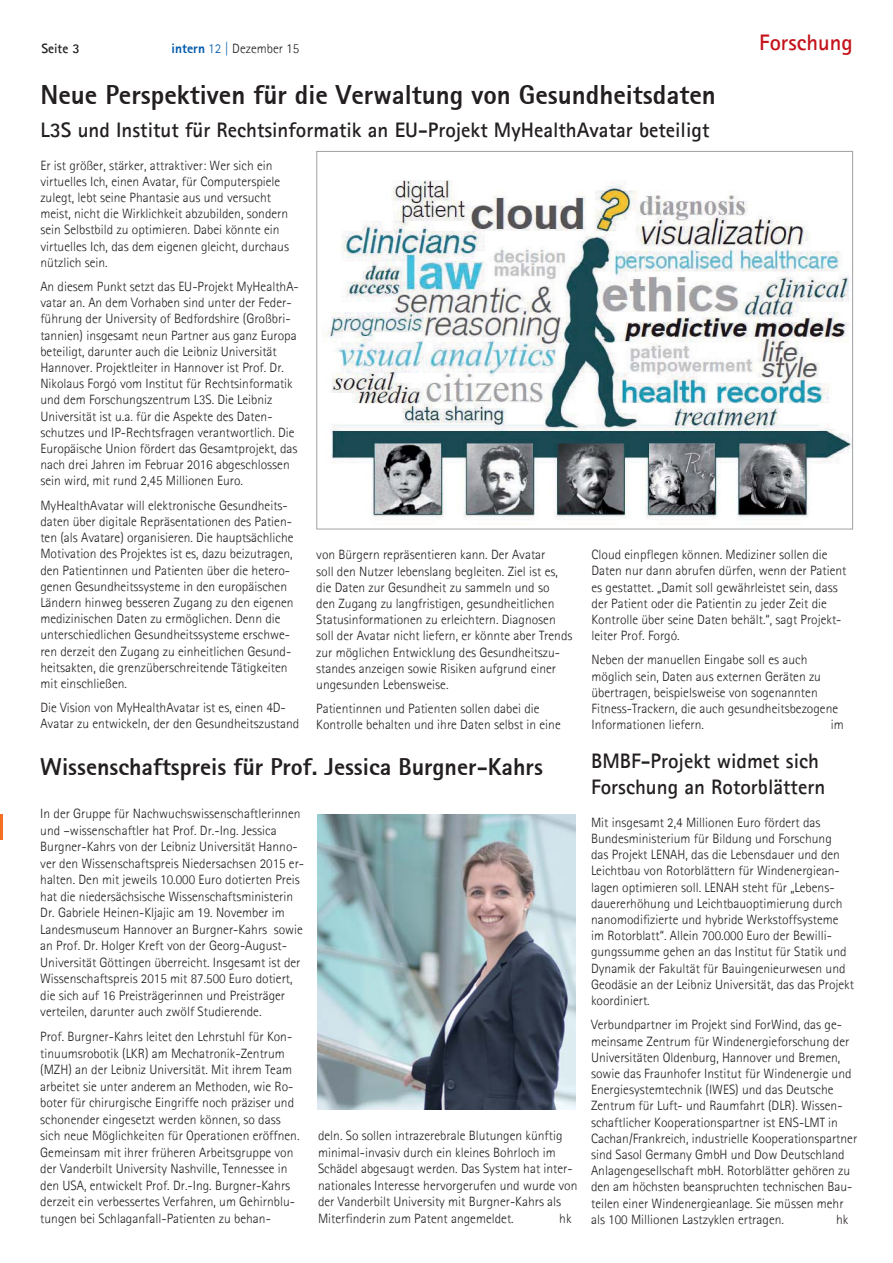
<style>
.page{position:relative;width:893px;height:1263px;background:#fff}
.page>*{position:absolute;margin:0;border:0;box-sizing:border-box;transform-origin:0 0}
.t1{font:800 27px "Agfa Rotis Sans Serif";color:#231f20}
.t2{font:800 24px "Agfa Rotis Sans Serif";color:#231f20}
.t3{font:700 22.5px "Agfa Rotis Sans Serif";color:#c4151c}
.t4{font:700 21px/25.2px "Agfa Rotis Sans Serif";color:#231f20}
.t5{font:300 13.5px/16.2px "Agfa Rotis Sans Serif";color:#231f20}
.t6{font:700 13.5px "Agfa Rotis Sans Serif";color:#231f20}
.s1{font-weight:800;color:#005aaa}
.s2{color:#005aaa}
</style>
<div class="page">
<hr style="left:0;top:814px;width:2px;height:26px;background:#f36f21">
<img style="left:325px;top:180px;width:526px;height:338px">
<img style="left:318px;top:814px;width:257px;height:296px">
<p class="t6" style="left:41px;top:40px;width:40px">Seite 3</p>
<p class="t5" style="left:171px;top:40px;width:129px"><span class="s1">intern</span> <span class="s2">12 |</span> Dezember 15</p>
<h3 class="t3" style="left:759px;top:28px;width:95px">Forschung</h3>
<h1 class="t1" style="left:40px;top:78px;width:677px">Neue Perspektiven für die Verwaltung von Gesundheitsdaten</h1>
<h3 class="t4" style="left:40px;top:116px;width:670px">L3S und Institut für Rechtsinformatik an EU-Projekt MyHealthAvatar beteiligt</h3>
<p class="t5" style="left:40px;top:157px;width:250px">Er ist größer, stärker, attraktiver: Wer sich ein virtuelles Ich, einen Avatar, für Computerspiele zulegt, lebt seine Phantasie aus und versucht meist, nicht die Wirklichkeit abzubilden, sondern sein Selbstbild zu optimieren. Dabei könnte ein virtuelles Ich, das dem eigenen gleicht, durchaus nützlich sein.</p>
<p class="t5" style="left:40px;top:278px;width:260px">An diesem Punkt setzt das EU-Projekt MyHealthA&shy;vatar an. An dem Vorhaben sind unter der Feder&shy;führung der University of Bedfordshire (Großbri&shy;tannien) insgesamt neun Partner aus ganz Europa beteiligt, darunter auch die Leibniz Universität Hannover. Projektleiter in Hannover ist Prof. Dr.<br>Nikolaus Forgó vom Institut für Rechtsinformatik und dem Forschungszentrum L3S. Die Leibniz Universität ist u.a. für die Aspekte des Daten&shy;schutzes und IP-Rechtsfragen verantwortlich. Die Europäische Union fördert das Gesamtprojekt, das nach drei Jahren im Februar 2016 abgeschlossen sein wird, mit rund 2,45 Millionen Euro.</p>
<p class="t5" style="left:40px;top:497px;width:255px">MyHealthAvatar will elektronische Gesundheits&shy;daten über digitale Repräsentationen des Patien&shy;ten (als Avatare) organisieren. Die hauptsächliche Motivation des Projektes ist es, dazu beizutragen, den Patientinnen und Patienten über die hetero&shy;genen Gesundheitssysteme in den europäischen Ländern hinweg besseren Zugang zu den eigenen medizinischen Daten zu ermöglichen. Denn die unterschiedlichen Gesundheitssysteme erschwe&shy;ren derzeit den Zugang zu einheitlichen Gesund&shy;heitsakten, die grenzüberschreitende Tätigkeiten mit einschließen.</p>
<p class="t5" style="left:40px;top:699px;width:260px">Die Vision von MyHealthAvatar ist es, einen 4D-<br>Avatar zu entwickeln, der den Gesundheitszustand</p>
<p class="t5" style="left:316px;top:547px;width:258px">von Bürgern repräsentieren kann. Der Avatar<br>soll den Nutzer lebenslang begleiten. Ziel ist es, die Daten zur Gesundheit zu sammeln und so<br>den Zugang zu langfristigen, gesundheitlichen Statusinformationen zu erleichtern. Diagnosen soll der Avatar nicht liefern, er könnte aber Trends zur möglichen Entwicklung des Gesundheitszu&shy;standes anzeigen sowie Risiken aufgrund einer ungesunden Lebensweise.</p>
<p class="t5" style="left:316px;top:701px;width:246px">Patientinnen und Patienten sollen dabei die<br>Kontrolle behalten und ihre Daten selbst in eine</p>
<h2 class="t2" style="left:40px;top:751px;width:504px">Wissenschaftspreis für Prof. Jessica Burgner-Kahrs</h2>
<p class="t5" style="left:40px;top:805px;width:265px">In der Gruppe für Nachwuchswissenschaftlerinnen und –wissenschaftler hat Prof. Dr.-Ing. Jessica Burgner-Kahrs von der Leibniz Universität Hanno&shy;ver den Wissenschaftspreis Niedersachsen 2015 er&shy;halten. Den mit jeweils 10.000 Euro dotierten Preis hat die niedersächsische Wissenschaftsministerin Dr. Gabriele Heinen-Kljajic am 19. November im Landesmuseum Hannover an Burgner-Kahrs sowie an Prof. Dr. Holger Kreft von der Georg-August-Universität Göttingen überreicht. Insgesamt ist der Wissenschaftspreis 2015 mit 87.500 Euro dotiert, die sich auf 16 Preisträgerinnen und Preisträger verteilen, darunter auch zwölf Studierende.</p>
<p class="t5" style="left:40px;top:1028px;width:261px">Prof. Burgner-Kahrs leitet den Lehrstuhl für Kon&shy;tinuumsrobotik (LKR) am Mechatronik-Zentrum (MZH) an der Leibniz Universität. Mit ihrem Team arbeitet sie unter anderem an Methoden, wie Ro&shy;boter für chirurgische Eingriffe noch präziser und schonender eingesetzt werden können, so dass sich neue Möglichkeiten für Operationen eröffnen.<br>Gemeinsam mit ihrer früheren Arbeitsgruppe von der Vanderbilt University Nashville, Tennessee in den USA, entwickelt Prof. Dr.-Ing. Burgner-Kahrs derzeit ein verbessertes Verfahren, um Gehirnblu&shy;tungen bei Schlaganfall-Patienten zu behan-</p>
<p class="t5" style="left:262px;top:911px;width:5px">´</p>
<p class="t5" style="left:318px;top:1127px;width:261px">deln. So sollen intrazerebrale Blutungen künftig minimal-invasiv durch ein kleines Bohrloch im Schädel abgesaugt werden. Das System hat inter&shy;nationales Interesse hervorgerufen und wurde von der Vanderbilt University mit Burgner-Kahrs als Miterfinderin zum Patent angemeldet.</p>
<p class="t5" style="left:559px;top:1210px;width:14px">hk</p>
<p class="t5" style="left:591px;top:546px;width:256px">Cloud einpflegen können. Mediziner sollen die Daten nur dann abrufen dürfen, wenn der Patient es gestattet. „Damit soll gewährleistet sein, dass der Patient oder die Patientin zu jeder Zeit die Kontrolle über seine Daten behält.“, sagt Projekt&shy;leiter Prof. Forgó.</p>
<p class="t5" style="left:591px;top:652px;width:248px">Neben der manuellen Eingabe soll es auch möglich sein, Daten aus externen Geräten zu übertragen, beispielsweise von sogenannten Fitness-Trackern, die auch gesundheitsbezogene Informationen liefern.</p>
<p class="t5" style="left:831px;top:717px;width:14px">im</p>
<h3 class="t4" style="left:591px;top:748px;width:236px">BMBF-Projekt widmet sich<br>Forschung an Rotorblättern</h3>
<p class="t5" style="left:591px;top:814px;width:264px">Mit insgesamt 2,4 Millionen Euro fördert das Bundesministerium für Bildung und Forschung<br>das Projekt LENAH, das die Lebensdauer und den Leichtbau von Rotorblättern für Windenergiean&shy;lagen optimieren soll. LENAH steht für „Lebens&shy;dauererhöhung und Leichtbauoptimierung durch nanomodifizierte und hybride Werkstoffsysteme im Rotorblatt“. Allein 700.000 Euro der Bewilli&shy;gungssumme gehen an das Institut für Statik und Dynamik der Fakultät für Bauingenieurwesen und Geodäsie an der Leibniz Universität, das das Projekt koordiniert.</p>
<p class="t5" style="left:591px;top:1017px;width:268px">Verbundpartner im Projekt sind ForWind, das ge&shy;meinsame Zentrum für Windenergieforschung der Universitäten Oldenburg, Hannover und Bremen, sowie das Fraunhofer Institut für Windenergie und Energiesystemtechnik (IWES) und das Deutsche Zentrum für Luft- und Raumfahrt (DLR). Wissen&shy;schaftlicher Kooperationspartner ist ENS-LMT in Cachan/Frankreich, industrielle Kooperationspartner sind Sasol Germany GmbH und Dow Deutschland Anlagengesellschaft mbH. Rotorblätter gehören zu den am höchsten beanspruchten technischen Bau&shy;teilen einer Windenergieanlage. Sie müssen mehr als 100 Millionen Lastzyklen ertragen.</p>
<p class="t5" style="left:836px;top:1211px;width:14px">hk</p>
</div>
